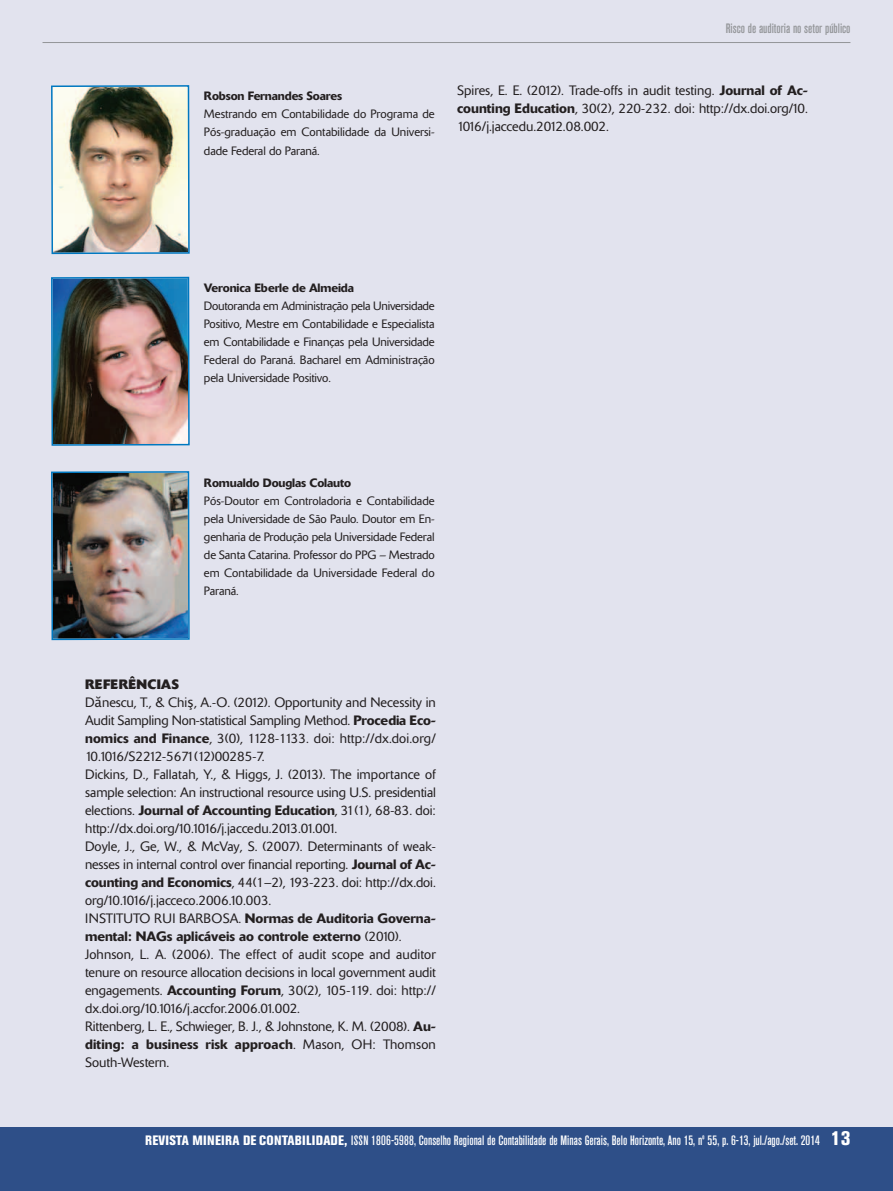
<style>
.page{position:relative;width:893px;height:1191px;background:#e2e3ee}
.page>*{position:absolute;margin:0;border:0;box-sizing:border-box;transform-origin:0 0}
.t1{font:300 13.5px/18px "Delta";letter-spacing:-.005em;color:#231f20}
.t2{font:500 condensed 13.5px "Akzidenz Grotesk BE";color:#fff}
.t3{font:500 condensed 13.5px "Akzidenz Grotesk BE";color:#939598}
.t4{font:300 12px/18px "Delta";letter-spacing:-.005em;color:#231f20;text-align:justify}
.t5{font:500 12px "Delta";letter-spacing:-.01em;color:#231f20}
.s1{font-weight:500}
.s2{font-weight:700}
.s3{font-family:"Lucida Grande";font-weight:400}
.s4{font-weight:800}
.s5{font-weight:800;font-size:19.5px}
</style>
<div class="page">
<div style="left:0;top:1127px;width:893px;height:64px;background:#2e4f88"></div>
<hr style="left:43px;top:42px;width:807px;height:1px;background:#939598">
<img style="left:51px;top:85px;width:139px;height:170px">
<img style="left:51px;top:276px;width:139px;height:170px">
<img style="left:51px;top:471px;width:139px;height:170px">
<p class="t5" style="left:204px;top:92px;width:140px">Robson Fernandes Soares</p>
<p class="t4" style="left:204px;top:106px;width:232px">Mestrando em Contabilidade do Programa de Pós-graduação em Contabilidade da Universi&shy;dade Federal do Paraná.</p>
<p class="t3" style="left:726px;top:23px;width:126px">Risco de auditoria no setor público</p>
<p class="t1" style="left:457px;top:82px;width:352px;text-align:justify">Spires, E. E. (2012). Trade-offs in audit testing. <span class="s1">Journal of Ac&shy;counting Education</span>, 30(2), 220-232. doi: http://dx.doi.org/10.<br>1016/j.jaccedu.2012.08.002.</p>
<p class="t5" style="left:204px;top:284px;width:152px">Veronica Eberle de Almeida</p>
<p class="t4" style="left:204px;top:298px;width:232px">Doutoranda em Administração pela Universidade Positivo, Mestre em Contabilidade e Especialista em Contabilidade e Finanças pela Universidade Federal do Paraná. Bacharel em Administração pela Universidade Positivo.</p>
<p class="t5" style="left:204px;top:478px;width:149px">Romualdo Douglas Colauto</p>
<p class="t4" style="left:204px;top:492px;width:232px">Pós-Doutor em Controladoria e Contabilidade pela Universidade de São Paulo. Doutor em En&shy;genharia de Produção pela Universidade Federal de Santa Catarina. Professor do PPG – Mestrado em Contabilidade da Universidade Federal do Paraná.</p>
<p class="t1" style="left:85px;top:676px;width:352px"><span class="s2">REFERÊNCIAS<br></span>D<span class="s3">ă</span>nescu, T., &amp; Chi<span class="s3">ş</span>, A.-O. (2012). Opportunity and Necessity in Audit Sampling Non-statistical Sampling Method. <span class="s1">Procedia Eco&shy;nomics and Finance</span>, 3(0), 1128-1133. doi: http://dx.doi.org/ 10.1016/S2212-5671(12)00285-7.<br>Dickins, D., Fallatah, Y., &amp; Higgs, J. (2013). The importance of sample selection: An instructional resource using U.S. presidential elections. <span class="s1">Journal of Accounting Education</span>, 31(1), 68-83. doi: http://dx.doi.org/10.1016/j.jaccedu.2013.01.001.<br>Doyle, J., Ge, W., &amp; McVay, S. (2007). Determinants of weak&shy;nesses in internal control over financial reporting. <span class="s1">Journal of Ac&shy;counting and Economics</span>, 44(1–2), 193-223. doi: http://dx.doi. org/10.1016/j.jacceco.2006.10.003.<br>INSTITUTO RUI BARBOSA. <span class="s1">Normas de Auditoria Governa&shy;mental: NAGs aplicáveis ao controle externo</span> (2010).<br>Johnson, L. A. (2006). The effect of audit scope and auditor tenure on resource allocation decisions in local government audit engagements. <span class="s1">Accounting Forum</span>, 30(2), 105-119. doi: http:// dx.doi.org/10.1016/j.accfor.2006.01.002.<br>Rittenberg, L. E., Schwieger, B. J., &amp; Johnstone, K. M. (2008). <span class="s1">Au&shy;diting: a business risk approach</span>. Mason, OH: Thomson South-Western.</p>
<p class="t2" style="left:145px;top:1135px;width:707px"><span class="s4">REVISTA MINEIRA DE CONTABILIDADE,</span> ISSN 1806-5988, Conselho Regional de Contabilidade de Minas Gerais, Belo Horizonte, Ano 15, nº 55, p. 6-13, jul./ago./set. 2014 <span class="s5">13</span></p>
</div>
